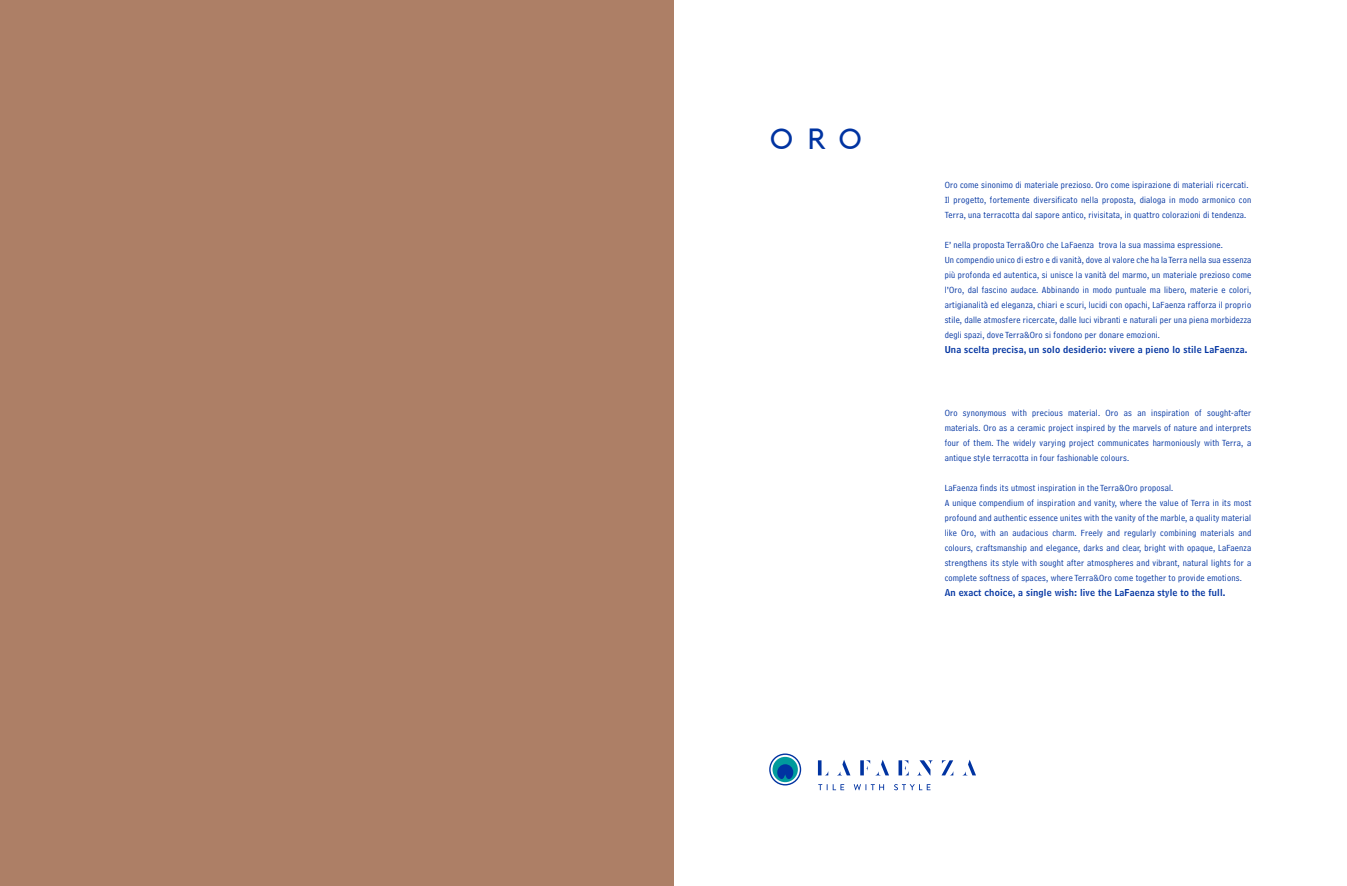
<style>
.page{position:relative;width:1347px;height:886px;background:#fff}
.page>*{position:absolute;margin:0;border:0;box-sizing:border-box;transform-origin:0 0}
.t1{font:500 28.5px "Aquawax";color:#0033a1}
.t2{font:9.38px/15px "Bell Centennial Address";letter-spacing:.02em;color:#0033a1}
.t3{font:9.38px "Bell Centennial Name And Number";letter-spacing:.02em;color:#0033a1}
</style>
<div class="page">
<svg style="left:769px;top:753px;width:32px;height:32px"></svg>
<svg style="left:898px;top:760px;width:10px;height:15px"></svg>
<svg style="left:818px;top:760px;width:10px;height:15px"></svg>
<svg style="left:941px;top:760px;width:12px;height:15px"></svg>
<svg style="left:918px;top:760px;width:14px;height:15px"></svg>
<svg style="left:963px;top:759px;width:13px;height:16px"></svg>
<svg style="left:838px;top:760px;width:12px;height:15px"></svg>
<svg style="left:818px;top:784px;width:26px;height:6px"></svg>
<svg style="left:853px;top:784px;width:31px;height:6px"></svg>
<svg style="left:894px;top:784px;width:36px;height:6px"></svg>
<svg style="left:860px;top:759px;width:29px;height:17px"></svg>
<div style="left:0;top:0;width:673px;height:886px;background:#ad7f66"></div>
<h1 class="t1" style="left:770px;top:122px;width:94px">ORO</h1>
<p class="t2" style="left:944px;top:177px;width:308px">Oro come sinonimo di materiale prezioso. Oro come ispirazione di materiali ricercati.<br>Il progetto, fortemente diversificato nella proposta, dialoga in modo armonico con<br>Terra, una terracotta dal sapore antico, rivisitata, in quattro colorazioni di tendenza.</p>
<p class="t2" style="left:944px;top:237px;width:308px">E’ nella proposta Terra&amp;Oro che LaFaenza trova la sua massima espressione.<br>Un compendio unico di estro e di vanità, dove al valore che ha la Terra nella sua essenza più profonda ed autentica, si unisce la vanità del marmo, un materiale prezioso come l’Oro, dal fascino audace. Abbinando in modo puntuale ma libero, materie e colori, artigianalità ed eleganza, chiari e scuri, lucidi con opachi, LaFaenza rafforza il proprio stile, dalle atmosfere ricercate, dalle luci vibranti e naturali per una piena morbidezza degli spazi, dove Terra&amp;Oro si fondono per donare emozioni.</p>
<p class="t3" style="left:944px;top:343px;width:304px">Una scelta precisa, un solo desiderio: vivere a pieno lo stile LaFaenza.</p>
<p class="t2" style="left:944px;top:405px;width:308px;text-align:justify">Oro synonymous with precious material. Oro as an inspiration of sought-after materials. Oro as a ceramic project inspired by the marvels of nature and interprets four of them. The widely varying project communicates harmoniously with Terra, a antique style terracotta in four fashionable colours.</p>
<p class="t2" style="left:944px;top:480px;width:308px">LaFaenza finds its utmost inspiration in the Terra&amp;Oro proposal.<br>A unique compendium of inspiration and vanity, where the value of Terra in its most profound and authentic essence unites with the vanity of the marble, a quality material like Oro, with an audacious charm. Freely and regularly combining materials and colours, craftsmanship and elegance, darks and clear, bright with opaque, LaFaenza strengthens its style with sought after atmospheres and vibrant, natural lights for a complete softness of spaces, where Terra&amp;Oro come together to provide emotions.</p>
<p class="t3" style="left:944px;top:586px;width:282px">An exact choice, a single wish: live the LaFaenza style to the full.</p>
</div>
